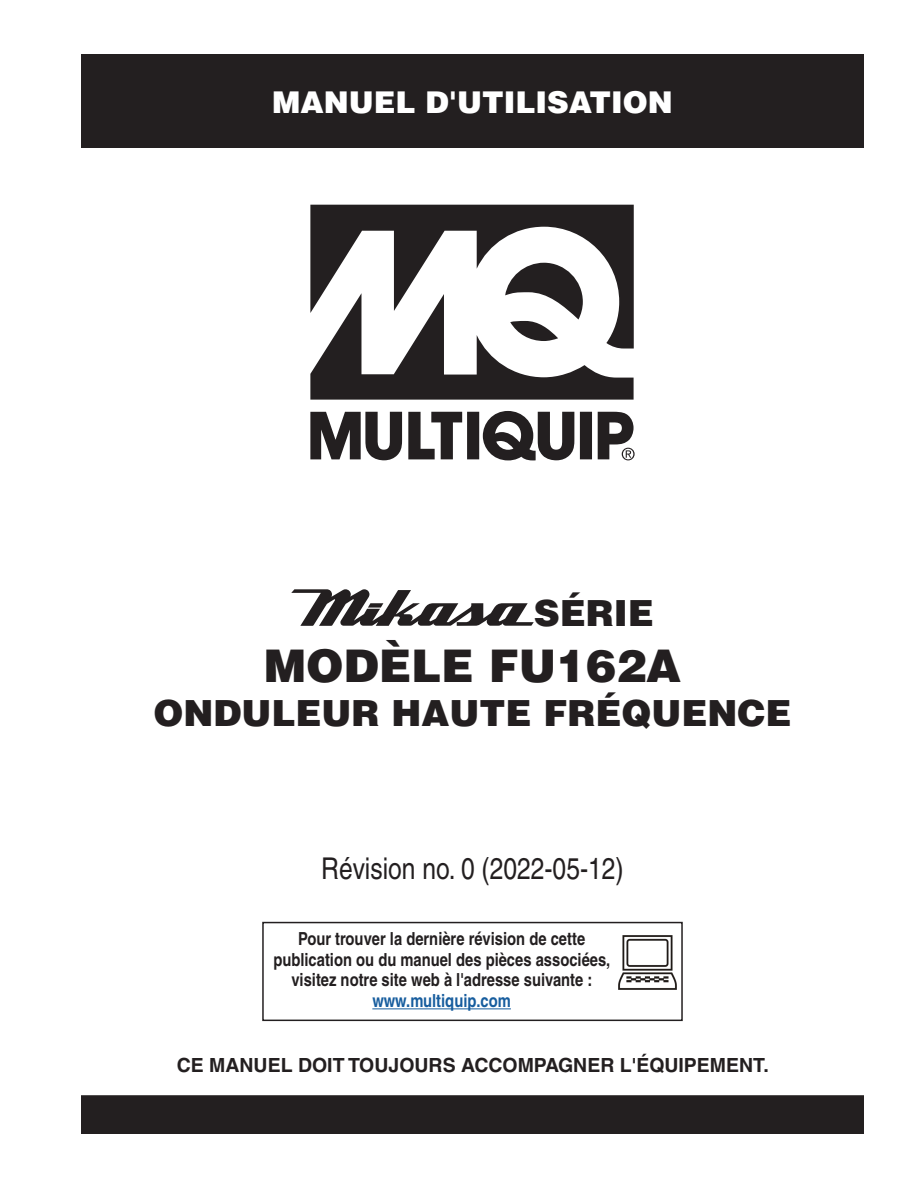
<style>
.page{position:relative;width:918px;height:1188px;background:#fff}
.page>*{position:absolute;margin:0;border:0;box-sizing:border-box;transform-origin:0 0}
.t1{font:900 45px "Helvetica";color:#231f20}
.t2{font:900 36px "Helvetica";color:#231f20}
.t3{font:condensed 30px "Helvetica";color:#231f20}
.t4{font:900 30px "Helvetica";color:#fff}
.t5{font:700 19.5px "Helvetica";color:#231f20}
.t6{font:700 condensed 18px/20.7px "Helvetica";color:#231f20;text-align:center}
.t7{font:700 condensed 18px "Helvetica";color:#175d9e}
</style>
<div class="page">
<div style="left:81px;top:54px;width:783px;height:94px;background:#231f20"></div>
<svg style="left:310px;top:205px;width:325px;height:255px"></svg>
<svg style="left:291px;top:589px;width:243px;height:37px"></svg>
<div style="left:262px;top:922px;width:421px;height:99px;border:2px solid #231f20"></div>
<img style="left:619px;top:936px;width:57px;height:54px">
<hr style="left:372px;top:1008px;width:139px;height:1px;background:#175d9e">
<div style="left:82px;top:1096px;width:781px;height:37px;background:#231f20"></div>
<div style="left:81px;top:1095px;width:783px;height:39px;border:2px solid #231f20"></div>
<h3 class="t4" style="left:272px;top:83px;width:402px">MANUEL D'UTILISATION</h3>
<h2 class="t2" style="left:534px;top:589px;width:121px">SÉRIE</h2>
<h1 class="t1" style="left:264px;top:636px;width:419px">MODÈLE FU162A</h1>
<h2 class="t2" style="left:154px;top:690px;width:639px">ONDULEUR HAUTE FRÉQUENCE</h2>
<h3 class="t3" style="left:321px;top:851px;width:304px">Révision no. 0 (2022-05-12)</h3>
<p class="t6" style="left:273px;top:928px;width:338px">Pour trouver la dernière révision de cette publication ou du manuel des pièces associées, visitez notre site web à l'adresse suivante :</p>
<p class="t7" style="left:372px;top:990px;width:140px">www.multiquip.com</p>
<p class="t5" style="left:177px;top:1053px;width:594px">CE MANUEL DOIT TOUJOURS ACCOMPAGNER L'ÉQUIPEMENT.</p>
</div>
